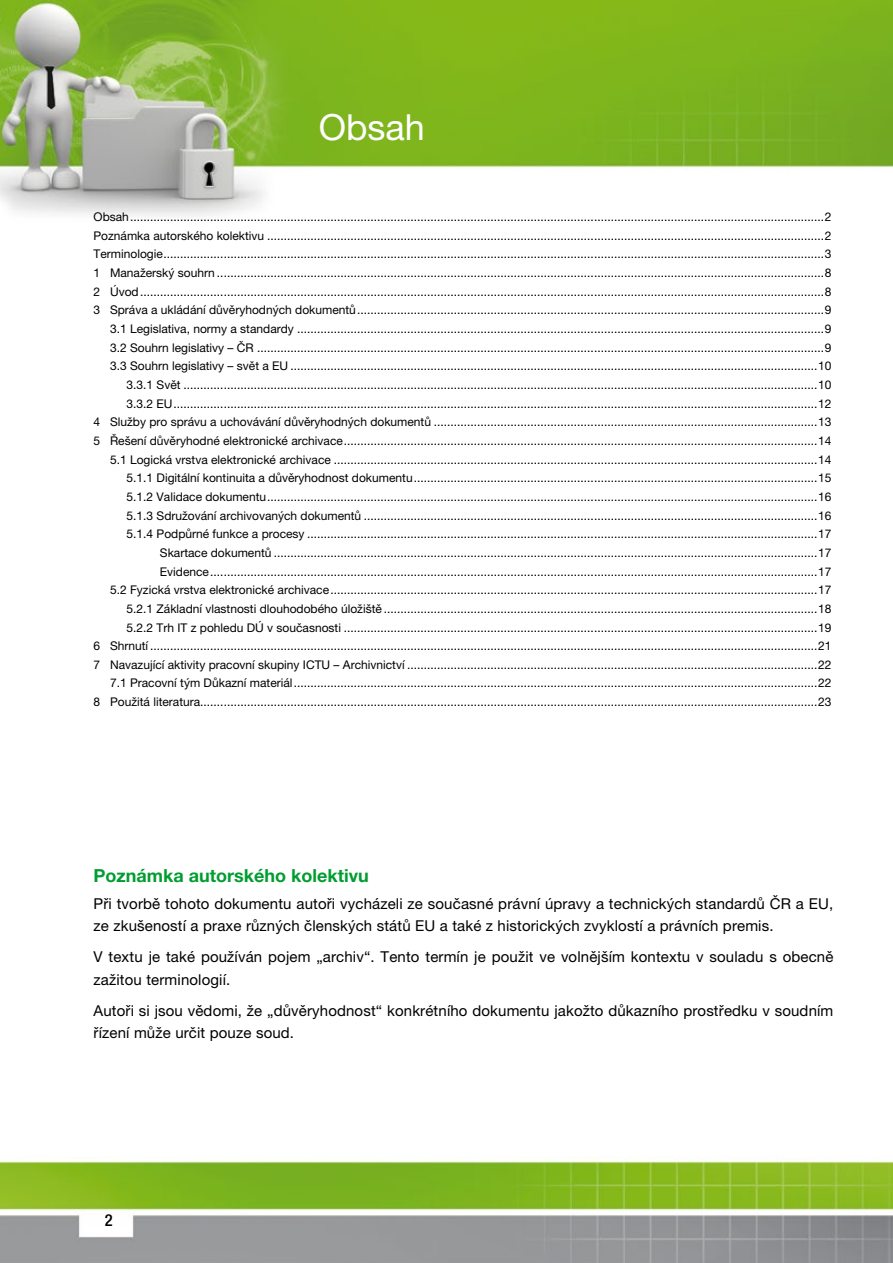
<style>
.page{position:relative;width:893px;height:1263px;background:#fff}
.page>*{position:absolute;margin:0;border:0;box-sizing:border-box;transform-origin:0 0}
.t1{font:36px "Helvetica Neue LT Pro";color:#fff}
.t2{font:700 18px "Helvetica Neue LT Pro";color:#009d30}
.t3{font:500 condensed 16.5px "Helvetica Neue LT Pro";color:#000}
.t4{font:15px/22.5px "Helvetica Neue LT Pro";letter-spacing:.01em;color:#000}
.t5{font:12px/18.6px "Helvetica Neue LT Pro";color:#000;text-align:right}
</style>
<div class="page">
<img style="left:0;top:0;width:893px;height:1263px">
<h1 class="t1" style="left:319px;top:106px;width:108px">Obsah</h1>
<p class="t5" style="left:94px;top:207px;width:739px">Obsah................................................................................................................................................................................................................2<br>Poznámka autorského kolektivu .......................................................................................................................................................................2<br>Terminologie......................................................................................................................................................................................................3<br>1 Manažerský souhrn ......................................................................................................................................................................................8<br>2 Úvod.............................................................................................................................................................................................................8<br>3 Správa a ukládání důvěryhodných dokumentů............................................................................................................................................9<br>3.1 Legislativa, normy a standardy ..............................................................................................................................................................9<br>3.2 Souhrn legislativy – ČR ..........................................................................................................................................................................9<br>3.3 Souhrn legislativy – svět a EU ..............................................................................................................................................................10<br>3.3.1 Svět ..............................................................................................................................................................................................10<br>3.3.2 EU.................................................................................................................................................................................................12<br>4 Služby pro správu a uchovávání důvěryhodných dokumentů ...................................................................................................................13<br>5 Řešení důvěryhodné elektronické archivace..............................................................................................................................................14<br>5.1 Logická vrstva elektronické archivace .................................................................................................................................................14<br>5.1.1 Digitální kontinuita a důvěryhodnost dokumentu.........................................................................................................................15<br>5.1.2 Validace dokumentu.....................................................................................................................................................................16<br>5.1.3 Sdružování archivovaných dokumentů ........................................................................................................................................16<br>5.1.4 Podpůrné funkce a procesy .........................................................................................................................................................17<br>Skartace dokumentů ...................................................................................................................................................................17<br>Evidence......................................................................................................................................................................................17<br>5.2 Fyzická vrstva elektronické archivace..................................................................................................................................................17<br>5.2.1 Základní vlastnosti dlouhodobého úložiště ..................................................................................................................................18<br>5.2.2 Trh IT z pohledu DÚ v současnosti ..............................................................................................................................................19<br>6 Shrnutí ........................................................................................................................................................................................................21<br>7 Navazující aktivity pracovní skupiny ICTU – Archivnictví ...........................................................................................................................22<br>7.1 Pracovní tým Důkazní materiál.............................................................................................................................................................22<br>8 Použitá literatura.........................................................................................................................................................................................23</p>
<h2 class="t2" style="left:94px;top:864px;width:277px">Poznámka autorského kolektivu</h2>
<p class="t4" style="left:94px;top:892px;width:741px">Při tvorbě tohoto dokumentu autoři vycházeli ze současné právní úpravy a technických standardů ČR a EU, ze zkušeností a praxe různých členských států EU a také z historických zvyklostí a právních premis.</p>
<p class="t4" style="left:94px;top:945px;width:741px">V textu je také používán pojem „archiv“. Tento termín je použit ve volnějším kontextu v souladu s obecně zažitou terminologií.</p>
<p class="t4" style="left:94px;top:999px;width:741px">Autoři si jsou vědomi, že „důvěryhodnost“ konkrétního dokumentu jakožto důkazního prostředku v soudním řízení může určit pouze soud.</p>
<h3 class="t3" style="left:105px;top:1210px;width:9px">2</h3>
</div>
